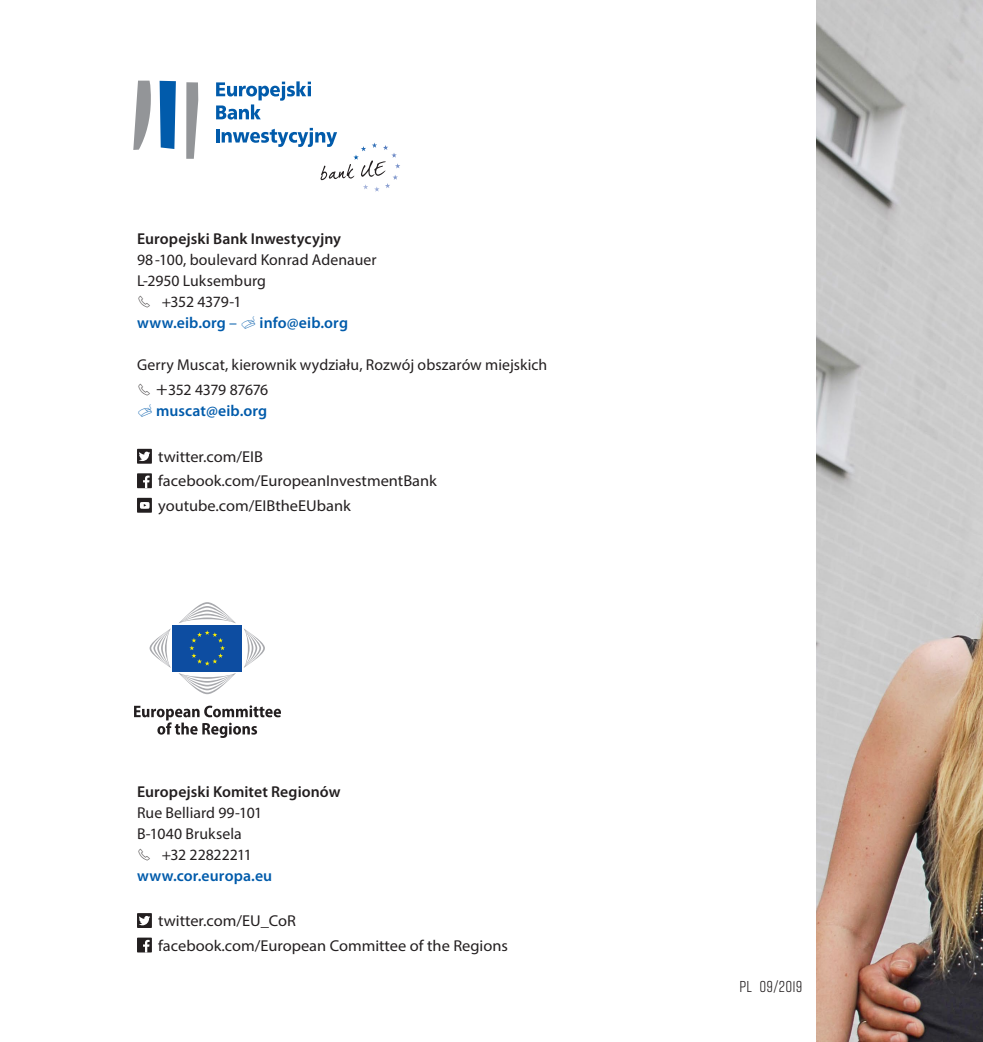
<style>
.page{position:relative;width:983px;height:1042px;background:#fff}
.page>*{position:absolute;margin:0;border:0;box-sizing:border-box;transform-origin:0 0}
._05_texte_courant_EN{font:15.75px "Myriad Pro";color:#231f20}
._05_texte_courant_EN-2{font:15.75px "Myriad Pro";color:#231f20;scale:1.04 1}
.t1{font:600 15.75px "Myriad Pro";letter-spacing:.005em;color:#015bab}
.t2{font:600 15.75px "Myriad Pro";letter-spacing:.005em;color:#231f20}
._05_texte_courant_EN-3{font:15.75px "Myriad Pro";letter-spacing:-.02em;color:#231f20}
.t3{font:15.75px "Rift";letter-spacing:.015em;color:#231f20}
.s1{font-weight:400}
.s2{font-family:"Minion Pro";font-size:21px}
</style>
<div class="page">
<img style="left:816px;top:0;width:166px;height:1042px">
<div style="left:137px;top:449px;width:15px;height:15px;background:#231f20"></div>
<svg style="left:139px;top:452px;width:11px;height:9px"></svg>
<div style="left:137px;top:473px;width:15px;height:15px;background:#231f20"></div>
<svg style="left:143px;top:475px;width:6px;height:13px"></svg>
<div style="left:137px;top:498px;width:15px;height:15px;background:#231f20"></div>
<svg style="left:140px;top:502px;width:9px;height:7px"></svg>
<div style="left:137px;top:913px;width:15px;height:15px;background:#231f20"></div>
<svg style="left:139px;top:916px;width:11px;height:9px"></svg>
<div style="left:137px;top:937px;width:15px;height:15px;background:#231f20"></div>
<svg style="left:143px;top:940px;width:6px;height:12px"></svg>
<div style="left:171px;top:623px;width:72px;height:50px;background:linear-gradient(to right,#0d4da1,#0d4da1)"></div>
<div style="left:173px;top:625px;width:69px;height:46px;background:#0d4da1"></div>
<svg style="left:189px;top:630px;width:36px;height:35px"></svg>
<svg style="left:179px;top:602px;width:57px;height:21px"></svg>
<svg style="left:149px;top:628px;width:22px;height:40px"></svg>
<svg style="left:179px;top:673px;width:57px;height:21px"></svg>
<svg style="left:244px;top:629px;width:21px;height:39px"></svg>
<svg style="left:134px;top:705px;width:147px;height:33px"></svg>
<svg style="left:133px;top:81px;width:18px;height:69px"></svg>
<svg style="left:159px;top:81px;width:17px;height:68px"></svg>
<svg style="left:186px;top:82px;width:12px;height:77px"></svg>
<svg style="left:216px;top:81px;width:95px;height:39px"></svg>
<svg style="left:216px;top:128px;width:184px;height:64px"></svg>
<p class="t2" style="left:137px;top:230px;width:205px">Europejski Bank Inwestycyjny</p>
<p class="_05_texte_courant_EN" style="left:137px;top:250px;width:241px">98-100, boulevard Konrad Adenauer</p>
<p class="_05_texte_courant_EN" style="left:137px;top:271px;width:130px">L-2950 Luksemburg</p>
<p class="_05_texte_courant_EN" style="left:137px;top:292px;width:106px">✓ +352 4379-1</p>
<p class="t1" style="left:137px;top:314px;width:102px">www.eib.org <span class="s1">–</span></p>
<p class="t1" style="left:259px;top:314px;width:90px">info@eib.org</p>
<p class="_05_texte_courant_EN" style="left:137px;top:355px;width:412px">Gerry Muscat, kierownik wydziału, Rozwój obszarów miejskich</p>
<p class="_05_texte_courant_EN-3" style="left:137px;top:380px;width:133px">✓ <span class="s2">+</span>352 4379 87676</p>
<p class="t1" style="left:156px;top:402px;width:113px">muscat@eib.org</p>
<p class="_05_texte_courant_EN-2" style="left:158px;top:447px;width:102px">twitter.com/EIB</p>
<p class="_05_texte_courant_EN-2" style="left:158px;top:471px;width:269px">facebook.com/EuropeanInvestmentBank</p>
<p class="_05_texte_courant_EN-2" style="left:158px;top:496px;width:187px">youtube.com/EIBtheEUbank</p>
<p class="t2" style="left:137px;top:783px;width:205px">Europejski Komitet Regionów</p>
<p class="_05_texte_courant_EN" style="left:137px;top:803px;width:127px">Rue Belliard 99-101</p>
<p class="_05_texte_courant_EN" style="left:137px;top:824px;width:106px">B-1040 Bruksela</p>
<p class="_05_texte_courant_EN" style="left:137px;top:845px;width:116px">✓ +32 22822211</p>
<p class="t1" style="left:137px;top:867px;width:137px">www.cor.europa.eu</p>
<p class="_05_texte_courant_EN-2" style="left:158px;top:911px;width:134px">twitter.com/EU_CoR</p>
<p class="_05_texte_courant_EN-2" style="left:158px;top:936px;width:338px">facebook.com/European Committee of the Regions</p>
<p class="t3" style="left:739px;top:976px;width:65px">PL 09/2019</p>
</div>
